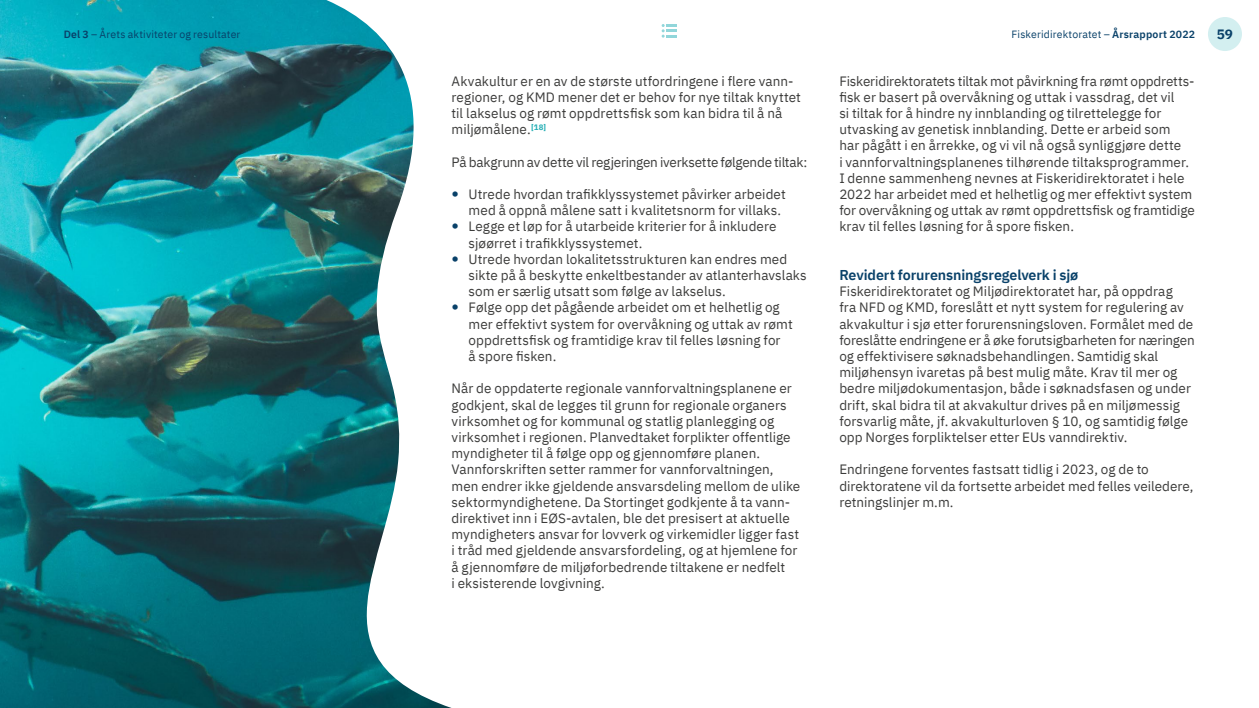
<style>
.page{position:relative;width:1259px;height:708px;background:#fff}
.page>*{position:absolute;margin:0;border:0;box-sizing:border-box;transform-origin:0 0}
.H4_Overskrift_9_5pt{font:600 14.25px "IBM Plex Sans";letter-spacing:-.005em;color:#094169}
.P_Brødtekst_9pt{font:13.5px/16.2px "IBM Plex Sans";letter-spacing:.005em;color:#3c3c3b}
.P_Punktliste_9pt{font:13.5px/16.2px "IBM Plex Sans";letter-spacing:.005em;color:#3c3c3b}
.P_Brødtekst_9pt-2{font:13.5px "IBM Plex Sans";letter-spacing:-.02em;color:#3c3c3b}
.t1{font:700 13.5px "IBM Plex Sans";color:#094169}
.t2{font:10.5px "IBM Plex Sans";letter-spacing:.015em;color:#094169}
.s1{font-weight:600}
</style>
<div class="page">
<img style="left:0;top:0;width:451px;height:708px">
<svg style="left:661px;top:24px;width:16px;height:14px"></svg>
<div style="left:1208px;top:17px;width:34px;height:34px;background:#d3eff0;border-radius:50%"></div>
<p class="t2" style="left:64px;top:26px;width:178px"><span class="s1">Del 3</span> – Årets aktiviteter og resultater</p>
<p class="t2" style="left:1011px;top:26px;width:185px">Fiskeridirektoratet – <span class="s1">Årsrapport 2022</span></p>
<p class="t1" style="left:1216px;top:23px;width:18px">59</p>
<p class="P_Brødtekst_9pt" style="left:451px;top:72px;width:351px">Akvakultur er en av de største utfordringene i flere vann&shy;regioner, og KMD mener det er behov for nye tiltak knyttet til lakselus og rømt oppdrettsfisk som kan bidra til å nå miljømålene.<sup>[18]</sup></p>
<p class="P_Brødtekst_9pt-2" style="left:451px;top:151px;width:357px">På bakgrunn av dette vil regjeringen iverksette følgende tiltak:</p>
<p class="P_Punktliste_9pt" style="left:468px;top:185px;width:319px">Utrede hvordan trafikklyssystemet påvirker arbeidet med å oppnå målene satt i kvalitetsnorm for villaks.</p>
<p class="P_Punktliste_9pt" style="left:468px;top:217px;width:309px">Legge et løp for å utarbeide kriterier for å inkludere sjøørret i trafikklyssystemet.</p>
<p class="P_Punktliste_9pt" style="left:468px;top:250px;width:340px">Utrede hvordan lokalitetsstrukturen kan endres med sikte på å beskytte enkeltbestander av atlanterhavslaks som er særlig utsatt som følge av lakselus.</p>
<p class="P_Punktliste_9pt" style="left:468px;top:298px;width:326px">Følge opp det pågående arbeidet om et helhetlig og mer effektivt system for overvåkning og uttak av rømt oppdrettsfisk og framtidige krav til felles løsning for<br>å spore fisken.</p>
<p class="P_Brødtekst_9pt" style="left:451px;top:379px;width:350px">Når de oppdaterte regionale vannforvaltningsplanene er godkjent, skal de legges til grunn for regionale organers virksomhet og for kommunal og statlig planlegging og virksomhet i regionen. Planvedtaket forplikter offentlige myndigheter til å følge opp og gjennomføre planen.<br>Vannforskriften setter rammer for vannforvaltningen, men endrer ikke gjeldende ansvarsdeling mellom de ulike sektormyndighetene. Da Stortinget godkjente å ta vann&shy;direktivet inn i EØS-avtalen, ble det presisert at aktuelle myndigheters ansvar for lovverk og virkemidler ligger fast i tråd med gjeldende ansvarsfordeling, og at hjemlene for å gjennomføre de miljøforbedrende tiltakene er nedfelt<br>i eksisterende lovgivning.</p>
<p class="P_Brødtekst_9pt" style="left:839px;top:72px;width:357px">Fiskeridirektoratets tiltak mot påvirkning fra rømt oppdretts&shy;fisk er basert på overvåkning og uttak i vassdrag, det vil<br>si tiltak for å hindre ny innblanding og tilrettelegge for utvasking av genetisk innblanding. Dette er arbeid som<br>har pågått i en årrekke, og vi vil nå også synliggjøre dette<br>i vannforvaltningsplanenes tilhørende tiltaksprogrammer.<br>I denne sammenheng nevnes at Fiskeridirektoratet i hele 2022 har arbeidet med et helhetlig og mer effektivt system for overvåkning og uttak av rømt oppdrettsfisk og framtidige krav til felles løsning for å spore fisken.</p>
<h4 class="H4_Overskrift_9_5pt" style="left:839px;top:264px;width:240px">Revidert forurensningsregelverk i sjø</h4>
<p class="P_Brødtekst_9pt" style="left:839px;top:282px;width:357px">Fiskeridirektoratet og Miljødirektoratet har, på oppdrag<br>fra NFD og KMD, foreslått et nytt system for regulering av akvakultur i sjø etter forurensningsloven. Formålet med de foreslåtte endringene er å øke forutsigbarheten for næringen og effektivisere søknadsbehandlingen. Samtidig skal miljøhensyn ivaretas på best mulig måte. Krav til mer og bedre miljødokumentasjon, både i søknadsfasen og under drift, skal bidra til at akvakultur drives på en miljømessig forsvarlig måte, jf. akvakulturloven § 10, og samtidig følge opp Norges forpliktelser etter EUs vanndirektiv.</p>
<p class="P_Brødtekst_9pt" style="left:839px;top:460px;width:356px">Endringene forventes fastsatt tidlig i 2023, og de to direktoratene vil da fortsette arbeidet med felles veiledere, retningslinjer m.m.</p>
</div>
